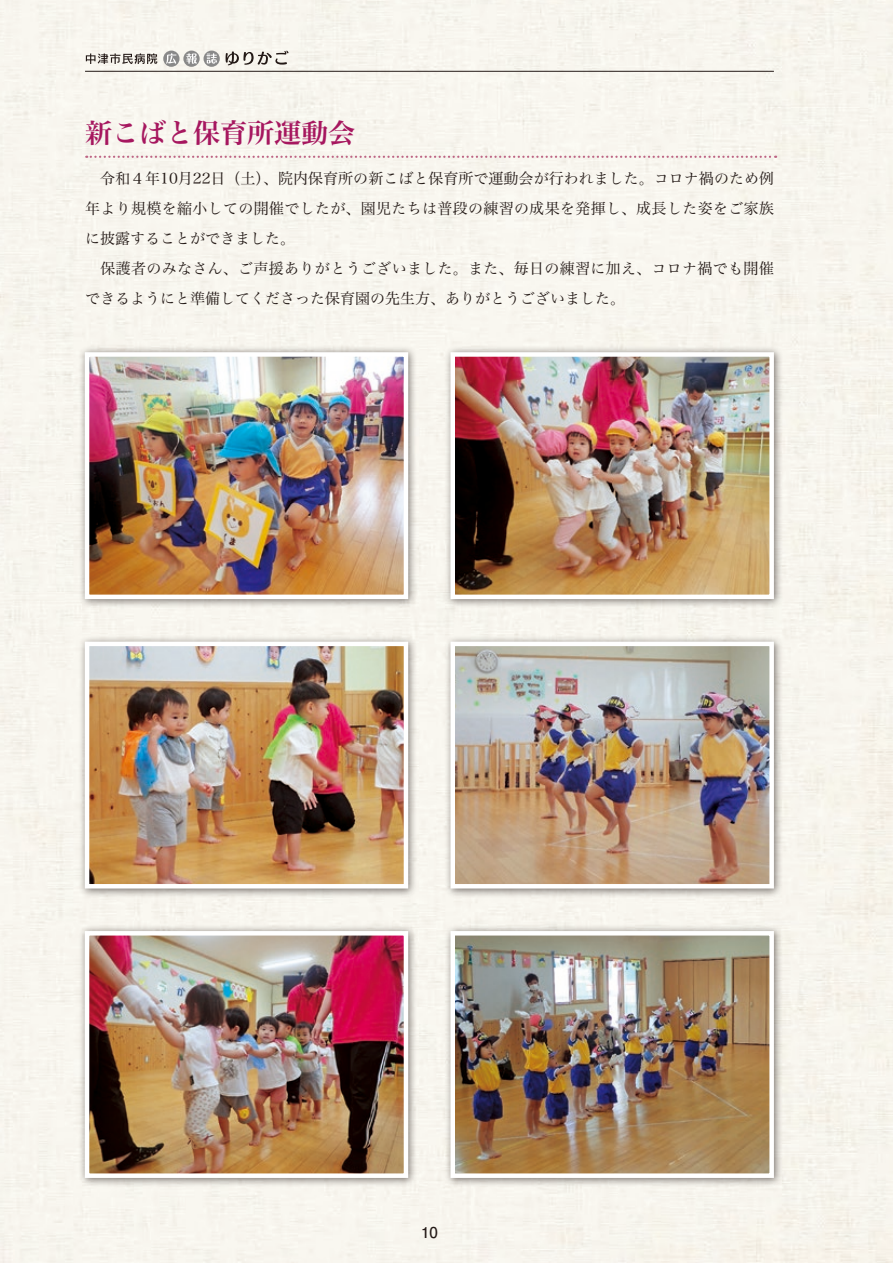
<style>
.page{position:relative;width:893px;height:1263px;background:#f8f5ee}
.page>*{position:absolute;margin:0;border:0;box-sizing:border-box;transform-origin:0 0}
.t1{font:27px "Hiragino Serif Pr 6 N W6";color:#a6175f}
.t2{font:15px/30px "Hiragino Serif Pr 6 N W3";color:#231916}
.t3{font:700 15px "Futo Go B101 Pr 6 N";color:#231916}
</style>
<div class="page">
<svg style="left:86px;top:156px;width:690px;height:2px"></svg>
<div style="left:78px;top:924px;width:340px;height:264px;background:#231916;opacity:.6"></div>
<img style="left:90px;top:936px;width:313px;height:237px">
<div style="left:85px;top:931px;width:323px;height:247px;border:4px solid #fff"></div>
<div style="left:78px;top:635px;width:340px;height:263px;background:#231916;opacity:.6"></div>
<img style="left:90px;top:647px;width:313px;height:236px">
<div style="left:85px;top:642px;width:323px;height:246px;border:4px solid #fff"></div>
<div style="left:78px;top:345px;width:340px;height:264px;background:#231916;opacity:.6"></div>
<img style="left:90px;top:357px;width:313px;height:237px">
<div style="left:85px;top:352px;width:323px;height:247px;border:4px solid #fff"></div>
<div style="left:444px;top:924px;width:339px;height:264px;background:#231916;opacity:.6"></div>
<img style="left:455px;top:936px;width:314px;height:237px">
<div style="left:450px;top:931px;width:324px;height:247px;border:4px solid #fff"></div>
<div style="left:444px;top:635px;width:339px;height:263px;background:#231916;opacity:.6"></div>
<img style="left:455px;top:647px;width:314px;height:236px">
<div style="left:450px;top:642px;width:324px;height:246px;border:4px solid #fff"></div>
<div style="left:444px;top:345px;width:339px;height:264px;background:#231916;opacity:.6"></div>
<img style="left:455px;top:357px;width:314px;height:237px">
<div style="left:450px;top:352px;width:324px;height:247px;border:4px solid #fff"></div>
<hr style="left:85px;top:71px;width:689px;height:1px;background:#231916">
<svg style="left:86px;top:53px;width:71px;height:11px"></svg>
<svg style="left:163px;top:51px;width:17px;height:16px"></svg>
<svg style="left:166px;top:53px;width:10px;height:11px"></svg>
<svg style="left:183px;top:51px;width:17px;height:16px"></svg>
<svg style="left:186px;top:53px;width:11px;height:11px"></svg>
<svg style="left:204px;top:51px;width:16px;height:16px"></svg>
<svg style="left:206px;top:53px;width:11px;height:11px"></svg>
<svg style="left:226px;top:51px;width:62px;height:14px"></svg>
<h1 class="t1" style="left:85px;top:109px;width:271px">新こばと保育所運動会</h1>
<p class="t2" style="left:85px;top:162px;width:690px">　令和４年10月22日（土）、院内保育所の新こばと保育所で運動会が行われました。コロナ禍のため例年より規模を縮小しての開催でしたが、園児たちは普段の練習の成果を発揮し、成長した姿をご家族に披露することができました。<br>　保護者のみなさん、ご声援ありがとうございました。また、毎日の練習に加え、コロナ禍でも開催できるようにと準備してくださった保育園の先生方、ありがとうございました。</p>
<p class="t3" style="left:421px;top:1220px;width:18px">10</p>
</div>
